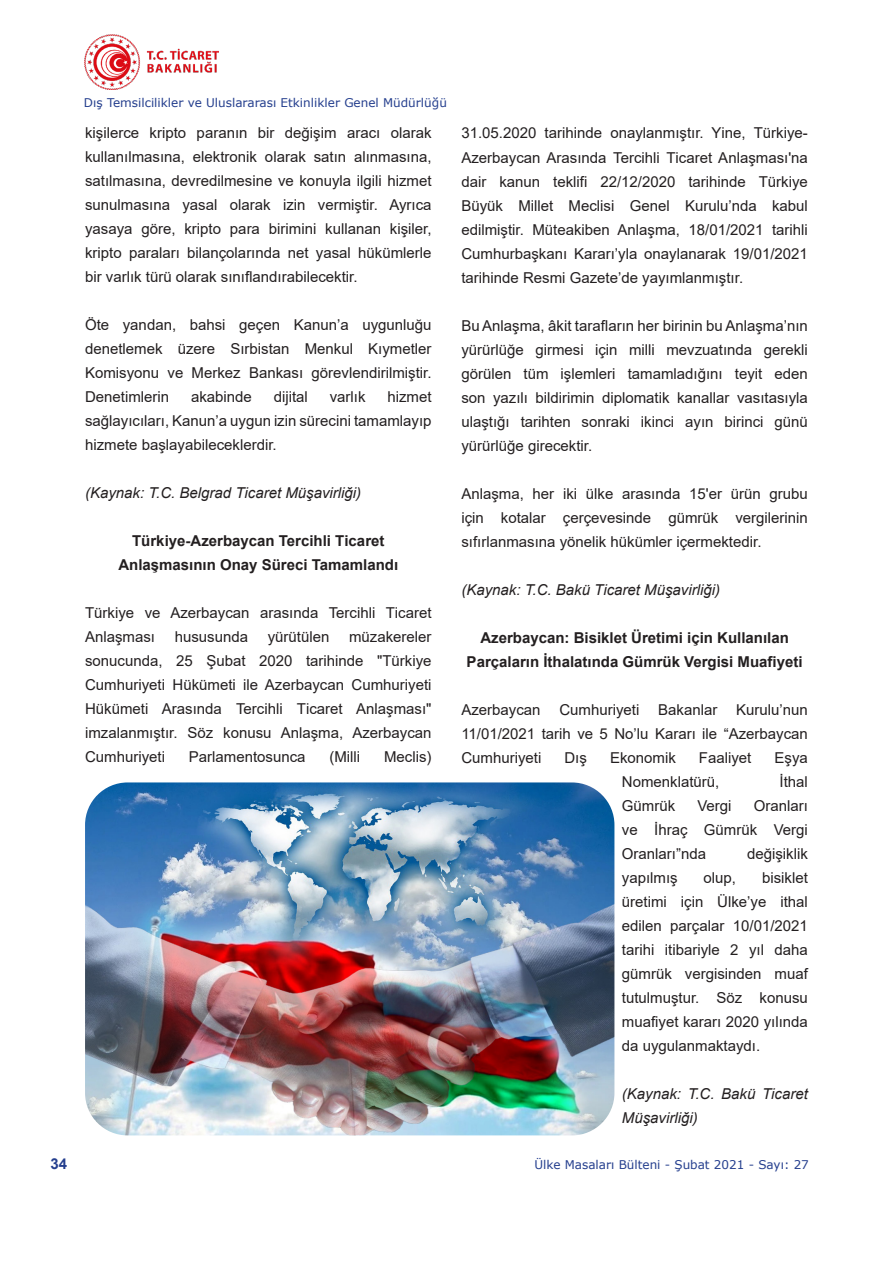
<style>
.page{position:relative;width:893px;height:1263px;background:#fff}
.page>*{position:absolute;margin:0;border:0;box-sizing:border-box;transform-origin:0 0}
.t1{font:15px/24px "Arial";color:#231f20;text-align:justify}
.t2{font:700 15px/24px "Arial";color:#231f20;text-align:center}
.t3{font:italic 15px/24px "Arial";color:#231f20}
.t4{font:700 15px "Arial";color:#253f8e}
.t5{font:12px "Verdana";color:#253f8e}
</style>
<div class="page">
<img style="left:85px;top:35px;width:133px;height:55px">
<img style="left:85px;top:782px;width:529px;height:353px">
<p class="t4" style="left:51px;top:1153px;width:18px">34</p>
<p class="t5" style="left:84px;top:94px;width:364px">Dış Temsilcilikler ve Uluslararası Etkinlikler Genel Müdürlüğü</p>
<p class="t1" style="left:85px;top:121px;width:348px">kişilerce kripto paranın bir değişim aracı olarak kullanılmasına, elektronik olarak satın alınmasına, satılmasına, devredilmesine ve konuyla ilgili hizmet sunulmasına yasal olarak izin vermiştir. Ayrıca yasaya göre, kripto para birimini kullanan kişiler, kripto paraları bilançolarında net yasal hükümlerle bir varlık türü olarak sınıflandırabilecektir.</p>
<p class="t1" style="left:85px;top:313px;width:348px">Öte yandan, bahsi geçen Kanun’a uygunluğu denetlemek üzere Sırbistan Menkul Kıymetler Komisyonu ve Merkez Bankası görevlendirilmiştir.<br>Denetimlerin</p>
<p class="t1" style="left:85px;top:385px;width:348px;text-indent:302px">hizmet sağlayıcıları, Kanun’a uygun izin sürecini tamamlayıp hizmete başlayabileceklerdir.</p>
<p class="t3" style="left:85px;top:481px;width:278px">(Kaynak: T.C. Belgrad Ticaret Müşavirliği)</p>
<p class="t2" style="left:118px;top:529px;width:281px">Türkiye-Azerbaycan Tercihli Ticaret<br>Anlaşmasının Onay Süreci Tamamlandı</p>
<p class="t1" style="left:85px;top:601px;width:348px">Türkiye ve Azerbaycan arasında Tercihli Ticaret<br>Anlaşması</p>
<p class="t1" style="left:191px;top:385px;width:62px">akabinde</p>
<p class="t1" style="left:274px;top:385px;width:36px">dijital</p>
<p class="t1" style="left:330px;top:385px;width:37px">varlık</p>
<p class="t1" style="left:85px;top:625px;width:348px;text-indent:264px">müzakereler sonucunda, 25 Şubat 2020 tarihinde "Türkiye Cumhuriyeti Hükümeti ile Azerbaycan Cumhuriyeti Hükümeti Arasında Tercihli Ticaret Anlaşması" imzalanmıştır. Söz konusu Anlaşma, Azerbaycan Cumhuriyeti</p>
<p class="t1" style="left:175px;top:625px;width:75px">hususunda</p>
<p class="t1" style="left:268px;top:625px;width:63px">yürütülen</p>
<p class="t1" style="left:189px;top:745px;width:118px">Parlamentosunca</p>
<p class="t1" style="left:329px;top:745px;width:32px">(Milli</p>
<p class="t1" style="left:384px;top:745px;width:49px">Meclis)</p>
<p class="t1" style="left:461px;top:121px;width:348px">31.05.2020 tarihinde onaylanmıştır. Yine, Türkiye-Azerbaycan Arasında Tercihli Ticaret Anlaşması'na dair kanun teklifi 22/12/2020 tarihinde Türkiye Büyük Millet Meclisi Genel Kurulu’nda kabul edilmiştir. Müteakiben Anlaşma, 18/01/2021 tarihli Cumhurbaşkanı Kararı’yla onaylanarak 19/01/2021 tarihinde Resmi Gazete’de yayımlanmıştır.</p>
<p class="t1" style="left:461px;top:313px;width:348px">Bu Anlaşma, âkit tarafların her birinin bu Anlaşma’nın yürürlüğe girmesi için milli mevzuatında gerekli görülen tüm işlemleri tamamladığını teyit eden son yazılı bildirimin diplomatik kanallar vasıtasıyla ulaştığı tarihten sonraki ikinci ayın birinci günü yürürlüğe girecektir.</p>
<p class="t1" style="left:461px;top:481px;width:348px">Anlaşma, her iki ülke arasında 15'er ürün grubu için kotalar çerçevesinde gümrük vergilerinin sıfırlanmasına yönelik hükümler içermektedir.</p>
<p class="t3" style="left:461px;top:577px;width:260px">(Kaynak: T.C. Bakü Ticaret Müşavirliği)</p>
<p class="t2" style="left:467px;top:625px;width:337px">Azerbaycan: Bisiklet Üretimi için Kullanılan<br>Parçaların İthalatında Gümrük Vergisi Muafiyeti</p>
<p class="t1" style="left:461px;top:697px;width:81px">Azerbaycan</p>
<p class="t1" style="left:559px;top:697px;width:82px">Cumhuriyeti</p>
<p class="t1" style="left:658px;top:697px;width:61px">Bakanlar</p>
<p class="t1" style="left:461px;top:697px;width:348px;text-indent:275px">Kurulu’nun 11/01/2021 tarih ve 5 No’lu Kararı ile “Azerbaycan Cumhuriyeti</p>
<p class="t1" style="left:564px;top:745px;width:24px">Dış</p>
<p class="t1" style="left:610px;top:745px;width:67px">Ekonomik</p>
<p class="t1" style="left:699px;top:745px;width:54px">Faaliyet</p>
<p class="t1" style="left:774px;top:745px;width:35px">Eşya</p>
<p class="t1" style="left:622px;top:769px;width:99px">Nomenklatürü,</p>
<p class="t1" style="left:779px;top:769px;width:30px">İthal</p>
<p class="t1" style="left:622px;top:793px;width:55px">Gümrük</p>
<p class="t1" style="left:697px;top:793px;width:36px">Vergi</p>
<p class="t1" style="left:622px;top:793px;width:187px;text-indent:132px">Oranları ve İhraç Gümrük Vergi Oranları”nda</p>
<p class="t1" style="left:747px;top:841px;width:62px">değişiklik</p>
<p class="t1" style="left:622px;top:865px;width:57px">yapılmış</p>
<p class="t1" style="left:704px;top:865px;width:34px">olup,</p>
<p class="t1" style="left:622px;top:865px;width:187px;text-indent:140px">bisiklet üretimi için Ülke’ye ithal edilen parçalar 10/01/2021 tarihi itibariyle 2 yıl daha gümrük vergisinden muaf tutulmuştur. Söz konusu muafiyet kararı 2020 yılında da uygulanmaktaydı.</p>
<p class="t3" style="left:622px;top:1081px;width:187px">(Kaynak: T.C. Bakü Ticaret<br>Müşavirliği)</p>
<p class="t5" style="left:534px;top:1157px;width:276px">Ülke Masaları Bülteni - Şubat 2021 - Sayı: 27</p>
</div>
